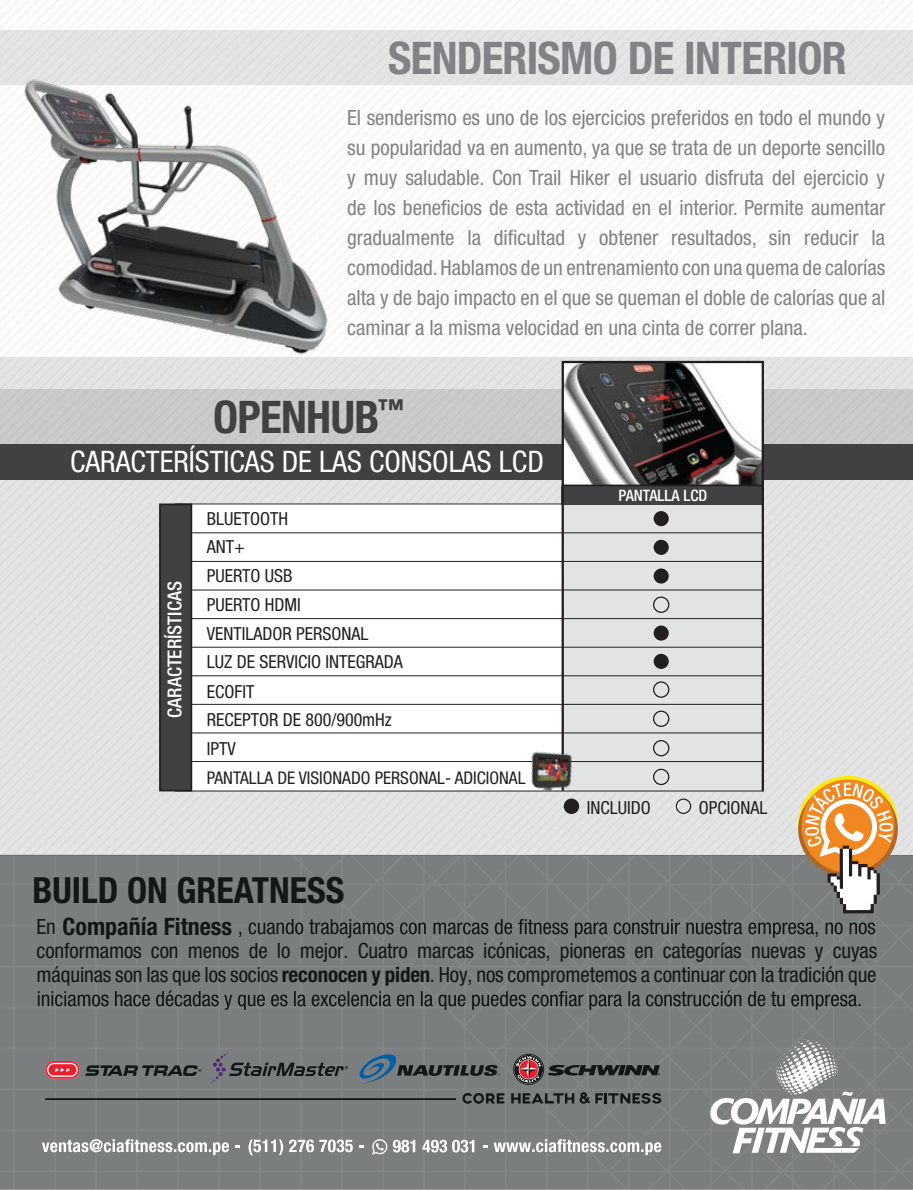
<style>
.page{position:relative;width:913px;height:1190px;background:#fff}
.page>*{position:absolute;margin:0;border:0;box-sizing:border-box;transform-origin:0 0}
.t1{font:700 condensed 45px "Helvetica Neue LT Std";letter-spacing:-.015em;color:#808285}
.t2{font:700 condensed 45px "Helvetica Neue LT Std";letter-spacing:-.015em;color:#414042}
.t3{font:700 condensed 36px "Helvetica Neue LT Std";color:#131718}
.t4{font:condensed 29.7px "Helvetica Neue LT Std";color:#fff}
.t5{font:700 condensed 24px "Helvetica Neue LT Std";color:#131718}
.t6{font:condensed 21px/30px "Helvetica Neue LT Std";color:#808285;text-align:justify}
.t7{font:condensed 21px/24px "Helvetica Neue LT Std";letter-spacing:-.005em;color:#131718}
.t8{font:500 condensed 19.2px "Helvetica Neue LT Std";color:#fff}
.t9{font:condensed 18px/28.8px "Helvetica Neue LT Std";color:#231f20}
.t10{font:condensed 17.55px "Helvetica Neue LT Std";color:#231f20}
.t11{font:500 condensed 15.75px "Helvetica Neue LT Std";color:#fff}
.s1{font-weight:400;font-size:21px}
.s2{font-weight:700}
</style>
<div class="page">
<div style="left:0;top:856px;width:291px;height:333px;background:#7b7e7f"></div>
<div style="left:300px;top:856px;width:613px;height:333px;background:#7b7e7f"></div>
<svg style="left:710px;top:1038px;width:176px;height:115px"></svg>
<hr style="left:45px;top:1098px;width:411px;height:2px;background:#131718">
<svg style="left:548px;top:1064px;width:112px;height:12px"></svg>
<svg style="left:514px;top:1054px;width:30px;height:30px"></svg>
<div style="left:513px;top:1054px;width:31px;height:30px;border:1px solid #131718;border-radius:50%"></div>
<div style="left:514px;top:1055px;width:29px;height:28px;border:1px solid #131718;border-radius:50%"></div>
<svg style="left:516px;top:1056px;width:25px;height:26px"></svg>
<svg style="left:358px;top:1052px;width:142px;height:31px;background:#616c72"></svg>
<svg style="left:462px;top:1093px;width:42px;height:10px"></svg>
<svg style="left:511px;top:1092px;width:150px;height:11px;background:#4e5152"></svg>
<svg style="left:211px;top:1052px;width:137px;height:30px;background:#686a6d"></svg>
<svg style="left:45px;top:1061px;width:156px;height:17px;background:#785c5f"></svg>
<svg style="left:42px;top:1139px;width:187px;height:16px"></svg>
<svg style="left:248px;top:1139px;width:35px;height:16px"></svg>
<svg style="left:289px;top:1139px;width:64px;height:13px"></svg>
<svg style="left:494px;top:1139px;width:167px;height:16px"></svg>
<svg style="left:393px;top:1139px;width:22px;height:13px"></svg>
<svg style="left:422px;top:1139px;width:52px;height:13px"></svg>
<svg style="left:372px;top:1139px;width:15px;height:15px"></svg>
<div style="left:0;top:357px;width:913px;height:499px;background:#e4e4e4"></div>
<div style="left:185px;top:503px;width:578px;height:287px;background:#fff"></div>
<div style="left:0;top:390px;width:913px;height:54px;background:#cacacb"></div>
<div style="left:0;top:30px;width:913px;height:54px;background:#e4e4e5"></div>
<div style="left:0;top:444px;width:913px;height:35px;background:#414042"></div>
<div style="left:562px;top:504px;width:201px;height:287px;background:#e2e3e4"></div>
<hr style="left:175px;top:532px;width:587px;height:1px;background:#231f20">
<hr style="left:175px;top:618px;width:587px;height:1px;background:#231f20">
<hr style="left:175px;top:761px;width:587px;height:1px;background:#231f20">
<hr style="left:175px;top:561px;width:587px;height:1px;background:#231f20">
<hr style="left:175px;top:647px;width:587px;height:1px;background:#231f20">
<hr style="left:175px;top:704px;width:587px;height:1px;background:#231f20">
<hr style="left:175px;top:503px;width:586px;height:1px;background:#231f20">
<hr style="left:175px;top:589px;width:587px;height:1px;background:#231f20">
<hr style="left:175px;top:675px;width:587px;height:1px;background:#231f20">
<hr style="left:175px;top:732px;width:587px;height:1px;background:#231f20">
<img style="left:565px;top:364px;width:196px;height:120px">
<div style="left:562px;top:361px;width:202px;height:126px;border:2px solid #231f20"></div>
<div style="left:562px;top:487px;width:202px;height:17px;background:#414042"></div>
<div style="left:160px;top:504px;width:31px;height:286px;background:#414042"></div>
<div style="left:159px;top:503px;width:33px;height:288px;border:2px solid #231f20"></div>
<div style="left:654px;top:511px;width:15px;height:15px;background:#231f20;border-radius:50%"></div>
<div style="left:654px;top:540px;width:15px;height:15px;background:#231f20;border-radius:50%"></div>
<div style="left:654px;top:568px;width:15px;height:15px;background:#231f20;border-radius:50%"></div>
<div style="left:653px;top:596px;width:16px;height:17px;border:1px solid #231f20;border-radius:50%"></div>
<div style="left:653px;top:710px;width:16px;height:17px;border:1px solid #231f20;border-radius:50%"></div>
<div style="left:653px;top:681px;width:16px;height:17px;border:1px solid #231f20;border-radius:50%"></div>
<div style="left:653px;top:740px;width:16px;height:16px;border:1px solid #231f20;border-radius:50%"></div>
<div style="left:653px;top:768px;width:16px;height:17px;border:1px solid #231f20;border-radius:50%"></div>
<div style="left:654px;top:625px;width:15px;height:15px;background:#231f20;border-radius:50%"></div>
<div style="left:654px;top:654px;width:15px;height:15px;background:#231f20;border-radius:50%"></div>
<hr style="left:562px;top:485px;width:2px;height:305px;background:#231f20">
<hr style="left:762px;top:470px;width:2px;height:321px;background:#231f20">
<img style="left:531px;top:746px;width:42px;height:36px">
<img style="left:9px;top:79px;width:325px;height:278px">
<svg style="left:38px;top:782px;width:855px;height:227px"></svg>
<h1 class="t1" style="left:388px;top:30px;width:460px">SENDERISMO DE INTERIOR</h1>
<p class="t6" style="left:347px;top:103px;width:540px">El senderismo es uno de los ejercicios preferidos en todo el mundo y su popularidad va en aumento, ya que se trata de un deporte sencillo y muy saludable. Con Trail Hiker el usuario disfruta del ejercicio y de los beneficios de esta actividad en el interior. Permite aumentar gradualmente la dificultad y obtener resultados, sin reducir la comodidad.Hablamos de un entrenamiento con una quema de calorías alta y de bajo impacto en el que se queman el doble de calorías que al caminar a la misma velocidad en una cinta de correr plana.</p>
<h1 class="t2" style="left:213px;top:389px;width:192px">OPENHUB<sup>™</sup></h1>
<h3 class="t4" style="left:70px;top:444px;width:475px">CARACTERÍSTICAS DE LAS CONSOLAS LCD</h3>
<p class="t8" style="left:163px;top:717px;width:138px;rotate:-90deg">CARACTERÍSTICAS</p>
<p class="t9" style="left:207px;top:504px;width:198px">BLUETOOTH<br>ANT+<br>PUERTO USB<br>PUERTO HDMI<br>VENTILADOR PERSONAL<br>LUZ DE SERVICIO INTEGRADA<br>ECOFIT<br>RECEPTOR DE 800/900mHz<br>IPTV</p>
<p class="t10" style="left:207px;top:767px;width:320px">PANTALLA DE VISIONADO PERSONAL- ADICIONAL</p>
<p class="t11" style="left:618px;top:486px;width:91px">PANTALLA LCD</p>
<p class="t9" style="left:587px;top:793px;width:66px">INCLUIDO</p>
<p class="t9" style="left:699px;top:793px;width:70px">OPCIONAL</p>
<h2 class="t3" style="left:32px;top:868px;width:313px">BUILD ON GREATNESS</h2>
<p class="t5" style="left:37px;top:911px;width:197px"><span class="s1">En</span> Compañía Fitness</p>
<p class="t7" style="left:37px;top:938px;width:842px">conformamos con menos de lo mejor. Cuatro marcas icónicas, pioneras en categorías nuevas y cuyas máquinas son las que los socios <span class="s2">reconocen y piden</span>. Hoy, nos comprometemos a continuar con la tradición que</p>
</div>
